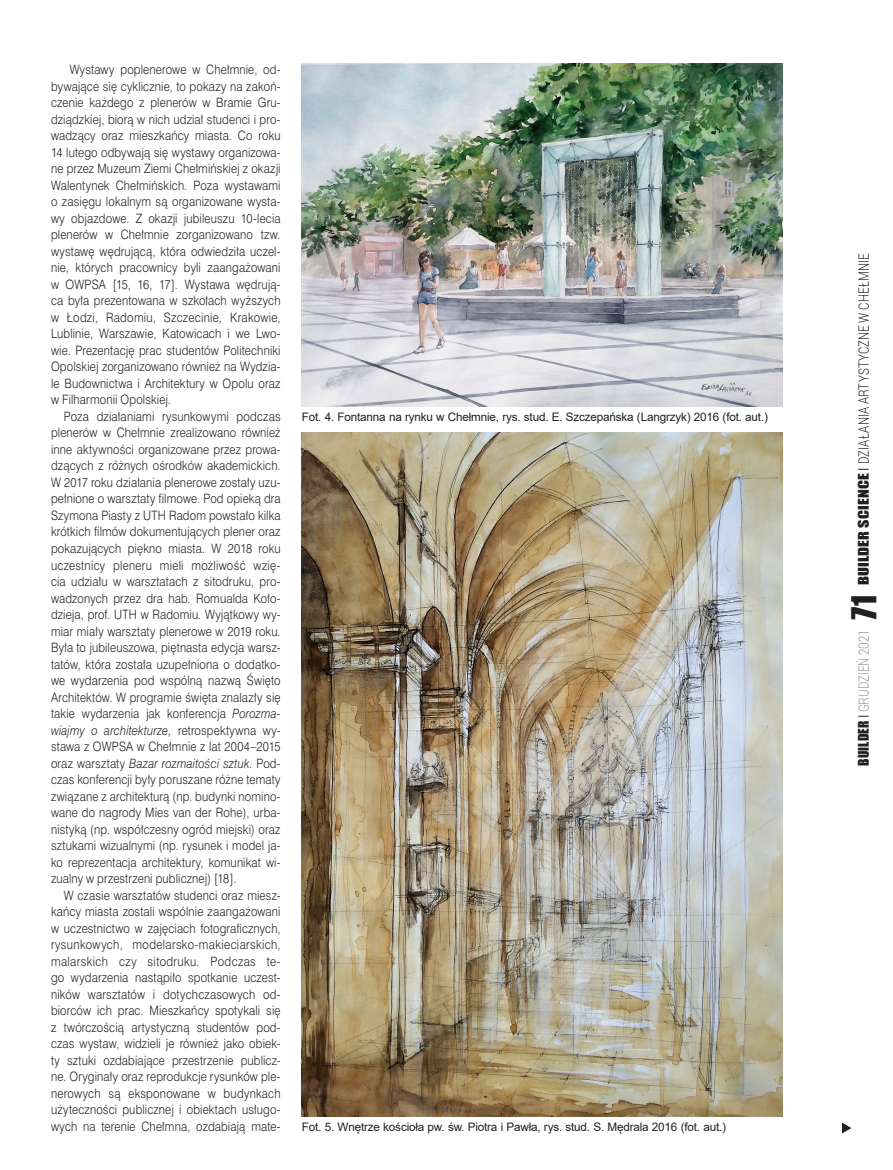
<style>
.page{position:relative;width:893px;height:1170px;background:#fff}
.page>*{position:absolute;margin:0;border:0;box-sizing:border-box;transform-origin:0 0}
.t1{font:300 14.25px "Roboto";color:#231f20;scale:.8 1}
.t2{font:300 14.25px "Roboto";color:#939598;scale:.8 1}
.tekst_swiss{font:12px/16.5px "Swis 721 Lt PL";letter-spacing:.015em;color:#231f20;text-align:justify;scale:.89 1}
.Fot_podpis{font:11.7px "Arial";letter-spacing:-.015em;color:#231f20}
.s1{font-style:italic}
.s2{font-family:"Impact";font-weight:400;font-size:13.5px}
.s3{font-family:"Swis 721 Lt PL";font-weight:400;font-size:13.5px}
.s4{font-family:"Impact";font-weight:400;font-size:13.5px;color:#231f20}
.s5{font-family:"Swis 721 Lt PL";font-weight:400;font-size:13.5px;color:#231f20}
.s6{font-family:"Compacta PL";font-weight:700;font-size:30px;color:#231f20}
</style>
<div class="page">
<img style="left:302px;top:64px;width:480px;height:342px">
<img style="left:302px;top:432px;width:480px;height:684px">
<svg style="left:842px;top:1122px;width:9px;height:11px"></svg>
<p class="tekst_swiss" style="left:51px;top:61px;width:260px;text-indent:19px">Wystawy poplenerowe w Chełmnie, od&shy;bywające się cyklicznie, to pokazy na zakoń&shy;czenie każdego z plenerów w Bramie Gru&shy;dziądzkiej, biorą w nich udział studenci i pro&shy;wadzący oraz mieszkańcy miasta. Co roku 14 lutego odbywają się wystawy organizowa&shy;ne przez Muzeum Ziemi Chełmińskiej z okazji Walentynek Chełmińskich. Poza wystawami o zasięgu lokalnym są organizowane wysta&shy;wy objazdowe. Z okazji jubileuszu 10-lecia plenerów w Chełmnie zorganizowano tzw. wystawę wędrującą, która odwiedziła uczel&shy;nie, których pracownicy byli zaangażowani w OWPSA [15, 16, 17]. Wystawa wędrują&shy;ca była prezentowana w szkołach wyższych w Łodzi, Radomiu, Szczecinie, Krakowie, Lublinie, Warszawie, Katowicach i we Lwo&shy;wie. Prezentację prac studentów Politechniki Opolskiej zorganizowano również na Wydzia&shy;le Budownictwa i Architektury w Opolu oraz w Filharmonii Opolskiej.</p>
<p class="tekst_swiss" style="left:51px;top:408px;width:259px;text-indent:13px">Poza działaniami rysunkowymi podczas plenerów w Chełmnie zrealizowano również inne aktywności organizowane przez prowa&shy;dzących z różnych ośrodków akademickich.<br>W 2017 roku działania plenerowe zostały uzu&shy;pełnione o warsztaty filmowe. Pod opieką dra Szymona Piasty z UTH Radom powstało kilka krótkich filmów dokumentujących plener oraz pokazujących piękno miasta. W 2018 roku uczestnicy pleneru mieli możliwość wzię&shy;cia udziału w warsztatach z sitodruku, pro&shy;wadzonych przez dra hab. Romualda Koło&shy;dzieja, prof. UTH w Radomiu. Wyjątkowy wy&shy;miar miały warsztaty plenerowe w 2019 roku.<br>Była to jubileuszowa, piętnasta edycja warsz&shy;tatów, która została uzupełniona o dodatko&shy;we wydarzenia pod wspólną nazwą Święto Architektów. W programie święta znalazły się takie wydarzenia jak konferencja <span class="s1">Porozma&shy;wiajmy o architekturze,</span> retrospektywna wy&shy;stawa z OWPSA w Chełmnie z lat 2004–2015 oraz warsztaty <span class="s1">Bazar rozmaitości sztuk</span>. Pod&shy;czas konferencji były poruszane różne tematy związane z architekturą (np. budynki nomino&shy;wane do nagrody Mies van der Rohe), urba&shy;nistyką (np. współczesny ogród miejski) oraz sztukami wizualnymi (np. rysunek i model ja&shy;ko reprezentacja architektury, komunikat wi&shy;zualny w przestrzeni publicznej) [18].</p>
<p class="tekst_swiss" style="left:51px;top:886px;width:259px;text-indent:13px">W czasie warsztatów studenci oraz miesz&shy;kańcy miasta zostali wspólnie zaangażowani w uczestnictwo w zajęciach fotograficznych, rysunkowych, modelarsko-makieciarskich, malarskich czy sitodruku. Podczas te&shy;go wydarzenia nastąpiło spotkanie uczest&shy;ników warsztatów i dotychczasowych od&shy;biorców ich prac. Mieszkańcy spotykali się z twórczością artystyczną studentów pod&shy;czas wystaw, widzieli je również jako obiek&shy;ty sztuki ozdabiające przestrzenie publicz&shy;ne. Oryginały oraz reprodukcje rysunków ple&shy;nerowych są eksponowane w budynkach użyteczności publicznej i obiektach usługo&shy;wych na terenie Chełmna, ozdabiają mate-</p>
<p class="Fot_podpis" style="left:302px;top:409px;width:468px">Fot. 4. Fontanna na rynku w Chełmnie, rys. stud. E. Szczepańska (Langrzyk) 2016 (fot. aut.)</p>
<p class="Fot_podpis" style="left:302px;top:1118px;width:426px">Fot. 5. Wnętrze kościoła pw. św. Piotra i Pawła, rys. stud. S. Mędrala 2016 (fot. aut.)</p>
<p class="t1" style="left:854px;top:585px;width:416px;rotate:-90deg"><span class="s2">BUILDER SCIENCE</span> <span class="s3">I</span> DZIAŁANIA ARTYSTYCZNE W CHEŁMNIE</p>
<p class="t2" style="left:854px;top:765px;width:216px;rotate:-90deg"><span class="s4">BUILDER</span> <span class="s5">I</span> GRUDZIEŃ 2021 <span class="s6">71</span></p>
</div>
